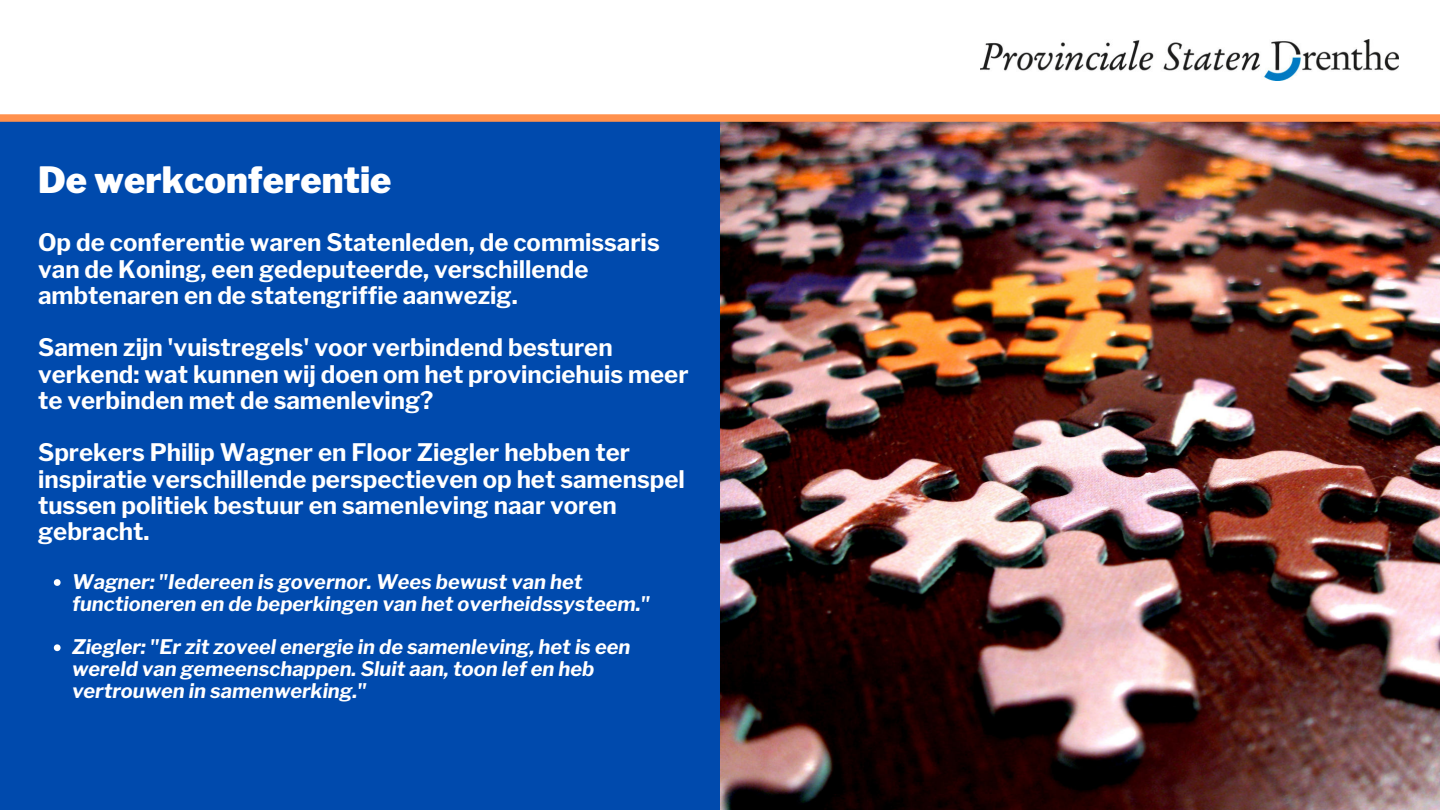
<style>
.page{position:relative;width:1440px;height:810px;background:#004aad}
.page>*{position:absolute;margin:0;border:0;box-sizing:border-box;transform-origin:0 0}
.t1{font:900 36px "Libre Franklin";color:#fff}
.t2{font:700 24px/26.2px "Libre Franklin";color:#fff}
.t3{font:italic 700 20px/21.8px "Libre Franklin";color:#fff}
</style>
<div class="page">
<div style="left:0;top:0;width:1440px;height:121px;background:#fff"></div>
<img style="left:720px;top:122px;width:720px;height:688px">
<svg style="left:54px;top:579px;width:7px;height:7px"></svg>
<svg style="left:54px;top:644px;width:7px;height:7px"></svg>
<img style="left:980px;top:40px;width:418px;height:41px">
<div style="left:0;top:114px;width:1440px;height:8px;background:#ff914d"></div>
<h1 class="t1" style="left:38px;top:158px;width:355px">De werkconferentie</h1>
<p class="t2" style="left:38px;top:230px;width:623px">Op de conferentie waren Statenleden, de commissaris van de Koning, een gedeputeerde, verschillende ambtenaren en de statengriffie aanwezig.</p>
<p class="t2" style="left:38px;top:335px;width:652px">Samen zijn 'vuistregels' voor verbindend besturen verkend: wat kunnen wij doen om het provinciehuis meer te verbinden met de samenleving?</p>
<p class="t2" style="left:38px;top:440px;width:648px">Sprekers Philip Wagner en Floor Ziegler hebben ter inspiratie verschillende perspectieven op het samenspel tussen politiek bestuur en samenleving naar voren gebracht.</p>
<p class="t3" style="left:72px;top:571px;width:580px">Wagner: "Iedereen is governor. Wees bewust van het functioneren en de beperkingen van het overheidssysteem."</p>
<p class="t3" style="left:72px;top:636px;width:560px">Ziegler: "Er zit zoveel energie in de samenleving, het is een wereld van gemeenschappen. Sluit aan, toon lef en heb vertrouwen in samenwerking."</p>
</div>
